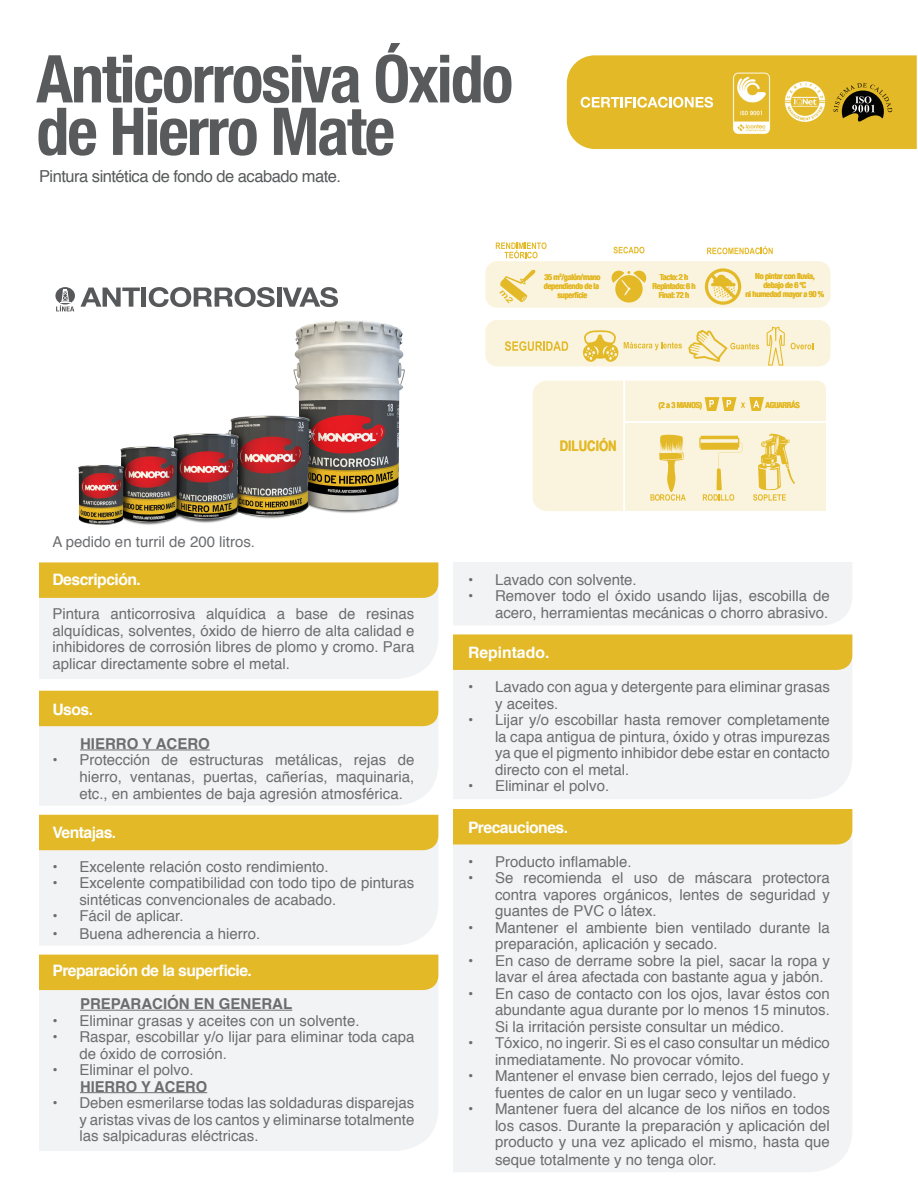
<style>
.page{position:relative;width:918px;height:1188px;background:#fff}
.page>*{position:absolute;margin:0;border:0;box-sizing:border-box;transform-origin:0 0}
.PARRAFOS{font:700 condensed 66px "Helvetica Neue";letter-spacing:-.03em;color:#585a5b}
.PARRAFOS-2{font:16.5px "Helvetica";letter-spacing:-.03em;color:#585a5b}
.TÍTULOS{font:700 15.75px "Helvetica";letter-spacing:-.035em;color:#fff}
.TÍTULOS-2{font:700 15.75px "Helvetica";color:#fff}
.PARRAFOS-3{font:15px/16.5px "Helvetica";color:#6c6d70;text-align:justify}
.PARRAFOS-4{font:700 15px "Helvetica";color:#6c6d70}
.t1{font:700 14.4px "Arial Narrow";color:#e4b927}
.t2{font:700 condensed 8.4px/9px "Helvetica Neue";letter-spacing:-.04em;color:#e4b927;text-align:center}
</style>
<div class="page">
<div style="left:39px;top:598px;width:399px;height:81px;background:#f2f3f4"></div>
<div style="left:39px;top:726px;width:399px;height:79px;background:#f2f3f4"></div>
<div style="left:39px;top:850px;width:399px;height:95px;background:#f2f3f4"></div>
<div style="left:39px;top:990px;width:399px;height:161px;background:#f2f3f4"></div>
<div style="left:39px;top:562px;width:399px;height:36px;background:#e3b927"></div>
<div style="left:39px;top:691px;width:399px;height:35px;background:#e3b927"></div>
<div style="left:39px;top:815px;width:399px;height:35px;background:#e3b927"></div>
<div style="left:39px;top:955px;width:399px;height:35px;background:#e3b927"></div>
<div style="left:453px;top:562px;width:399px;height:63px;background:#f2f3f4"></div>
<div style="left:453px;top:670px;width:399px;height:129px;background:#f2f3f4"></div>
<div style="left:453px;top:844px;width:399px;height:328px;background:#f2f3f4"></div>
<div style="left:453px;top:634px;width:399px;height:36px;background:#e3b927"></div>
<div style="left:453px;top:809px;width:399px;height:35px;background:#e3b927"></div>
<hr style="left:80px;top:750px;width:130px;height:1px;background:#6c6d70">
<hr style="left:80px;top:1010px;width:212px;height:1px;background:#6c6d70">
<hr style="left:80px;top:1092px;width:127px;height:1px;background:#6c6d70">
<div style="left:485px;top:320px;width:346px;height:46px;background:#faf4de;border-radius:12px"></div>
<div style="left:485px;top:261px;width:346px;height:47px;background:#faf4de;border-radius:12px"></div>
<svg style="left:505px;top:341px;width:63px;height:10px"></svg>
<svg style="left:791px;top:343px;width:22px;height:6px"></svg>
<svg style="left:688px;top:330px;width:71px;height:32px"></svg>
<svg style="left:767px;top:327px;width:18px;height:39px"></svg>
<svg style="left:583px;top:330px;width:99px;height:32px"></svg>
<svg style="left:613px;top:247px;width:31px;height:6px"></svg>
<svg style="left:611px;top:270px;width:36px;height:33px"></svg>
<svg style="left:707px;top:246px;width:66px;height:8px"></svg>
<svg style="left:705px;top:268px;width:36px;height:37px"></svg>
<svg style="left:496px;top:242px;width:51px;height:16px"></svg>
<svg style="left:499px;top:269px;width:37px;height:34px"></svg>
<svg style="left:533px;top:381px;width:293px;height:130px"></svg>
<svg style="left:567px;top:55px;width:350px;height:94px"></svg>
<img style="left:732px;top:69px;width:40px;height:67px">
<img style="left:783px;top:78px;width:44px;height:46px">
<img style="left:56px;top:287px;width:349px;height:238px">
<svg style="left:81px;top:288px;width:59px;height:19px"></svg>
<hr style="left:142px;top:288px;width:4px;height:19px;background:#57585a">
<svg style="left:149px;top:287px;width:126px;height:20px"></svg>
<hr style="left:277px;top:288px;width:4px;height:19px;background:#57585a">
<svg style="left:283px;top:287px;width:55px;height:20px"></svg>
<svg style="left:55px;top:287px;width:20px;height:18px"></svg>
<svg style="left:56px;top:289px;width:18px;height:22px"></svg>
<p class="PARRAFOS" style="left:36px;top:24px;width:479px">Anticorrosiva Óxido</p>
<p class="PARRAFOS" style="left:36px;top:77px;width:360px">de Hierro Mate</p>
<p class="PARRAFOS-2" style="left:39px;top:164px;width:304px">Pintura sintética de fondo de acabado mate.</p>
<p class="PARRAFOS-3" style="left:52px;top:534px;width:204px">A pedido en turril de 200 litros.</p>
<p class="TÍTULOS" style="left:52px;top:567px;width:90px">Descripción.</p>
<p class="PARRAFOS-3" style="left:52px;top:606px;width:363px">Pintura anticorrosiva alquídica a base de resinas alquídicas, solventes, óxido de hierro de alta calidad e inhibidores de corrosión libres de plomo y cromo. Para aplicar directamente sobre el metal.</p>
<p class="TÍTULOS" style="left:52px;top:697px;width:42px">Usos.</p>
<p class="PARRAFOS-4" style="left:80px;top:731px;width:131px">HIERRO Y ACERO</p>
<p class="PARRAFOS-3" style="left:79px;top:752px;width:336px;text-indent:-27px">• Protección de estructuras metálicas, rejas de hierro, ventanas, puertas, cañerías, maquinaria, etc., en ambientes de baja agresión atmosférica.</p>
<p class="TÍTULOS" style="left:52px;top:820px;width:65px">Ventajas.</p>
<p class="PARRAFOS-3" style="left:52px;top:859px;width:278px">• Excelente relación costo rendimiento.</p>
<p class="PARRAFOS-3" style="left:79px;top:875px;width:336px;text-indent:-27px">• Excelente compatibilidad con todo tipo de pinturas sintéticas convencionales de acabado.</p>
<p class="PARRAFOS-3" style="left:52px;top:908px;width:133px">• Fácil de aplicar.</p>
<p class="PARRAFOS-3" style="left:52px;top:926px;width:209px">• Buena adherencia a hierro.</p>
<p class="TÍTULOS" style="left:52px;top:958px;width:201px">Preparación de la superficie.</p>
<p class="PARRAFOS-4" style="left:80px;top:992px;width:214px">PREPARACIÓN EN GENERAL</p>
<p class="PARRAFOS-3" style="left:52px;top:1013px;width:309px">• Eliminar grasas y aceites con un solvente.</p>
<p class="PARRAFOS-3" style="left:79px;top:1029px;width:336px;text-indent:-27px">• Raspar, escobillar y/o lijar para eliminar toda capa de óxido de corrosión.</p>
<p class="PARRAFOS-3" style="left:52px;top:1062px;width:143px">• Eliminar el polvo.</p>
<p class="PARRAFOS-4" style="left:80px;top:1074px;width:129px">HIERRO Y ACERO</p>
<p class="PARRAFOS-3" style="left:79px;top:1095px;width:336px;text-indent:-27px">• Deben esmerilarse todas las soldaduras disparejas y aristas vivas de los cantos y eliminarse totalmente las salpicaduras eléctricas.</p>
<p class="t2" style="left:544px;top:272px;width:58px">35 m<sup>2</sup>/galón/mano dependiendo de la superficie</p>
<p class="t2" style="left:653px;top:272px;width:45px">Tacto: 2 h<br>Repintado: 6 h<br>Final: 72 h</p>
<p class="t2" style="left:745px;top:271px;width:81px">No pintar con lluvia, debajo de 6 ºC<br>ni humedad mayor a 90 %</p>
<p class="t1" style="left:560px;top:435px;width:59px">DILUCIÓN</p>
<p class="t2" style="left:659px;top:400px;width:45px">(2 a 3 MANOS)</p>
<p class="t2" style="left:766px;top:400px;width:36px">AGUARRÁS</p>
<p class="PARRAFOS-3" style="left:468px;top:572px;width:170px">• Lavado con solvente.</p>
<p class="PARRAFOS-3" style="left:468px;top:588px;width:363px;text-align:right">• Remover todo el óxido usando lijas, escobilla de acero, herramientas mecánicas o chorro abrasivo.</p>
<p class="TÍTULOS-2" style="left:468px;top:640px;width:83px">Repintado.</p>
<p class="PARRAFOS-3" style="left:495px;top:679px;width:336px;text-indent:-27px">• Lavado con agua y detergente para eliminar grasas y aceites.</p>
<p class="PARRAFOS-3" style="left:495px;top:712px;width:336px;text-indent:-27px">• Lijar y/o escobillar hasta remover completamente la capa antigua de pintura, óxido y otras impurezas ya que el pigmento inhibidor debe estar en contacto directo con el metal.</p>
<p class="PARRAFOS-3" style="left:468px;top:778px;width:143px">• Eliminar el polvo.</p>
<p class="TÍTULOS" style="left:468px;top:815px;width:102px">Precauciones.</p>
<p class="PARRAFOS-3" style="left:468px;top:854px;width:165px">• Producto inflamable.</p>
<p class="PARRAFOS-3" style="left:495px;top:870px;width:336px;text-indent:-27px">• Se recomienda el uso de máscara protectora contra vapores orgánicos, lentes de seguridad y guantes de PVC o látex.</p>
<p class="PARRAFOS-3" style="left:495px;top:920px;width:336px;text-indent:-27px">• Mantener el ambiente bien ventilado durante la preparación, aplicación y secado.</p>
<p class="PARRAFOS-3" style="left:495px;top:953px;width:336px;text-indent:-27px">• En caso de derrame sobre la piel, sacar la ropa y lavar el área afectada con bastante agua y jabón.</p>
<p class="PARRAFOS-3" style="left:495px;top:986px;width:336px;text-indent:-27px">• En caso de contacto con los ojos, lavar éstos con abundante agua durante por lo menos 15 minutos.<br>Si la irritación persiste consultar un médico.</p>
<p class="PARRAFOS-3" style="left:495px;top:1035px;width:336px;text-indent:-27px">• Tóxico, no ingerir. Si es el caso consultar un médico inmediatamente. No provocar vómito.</p>
<p class="PARRAFOS-3" style="left:468px;top:1068px;width:363px;text-align:center">• Mantener el envase bien cerrado, lejos del fuego y fuentes de calor en un lugar seco y ventilado.</p>
<p class="PARRAFOS-3" style="left:495px;top:1101px;width:336px;text-indent:-27px">• Mantener fuera del alcance de los niños en todos los casos. Durante la preparación y aplicación del producto y una vez aplicado el mismo, hasta que seque totalmente y no tenga olor.</p>
</div>
